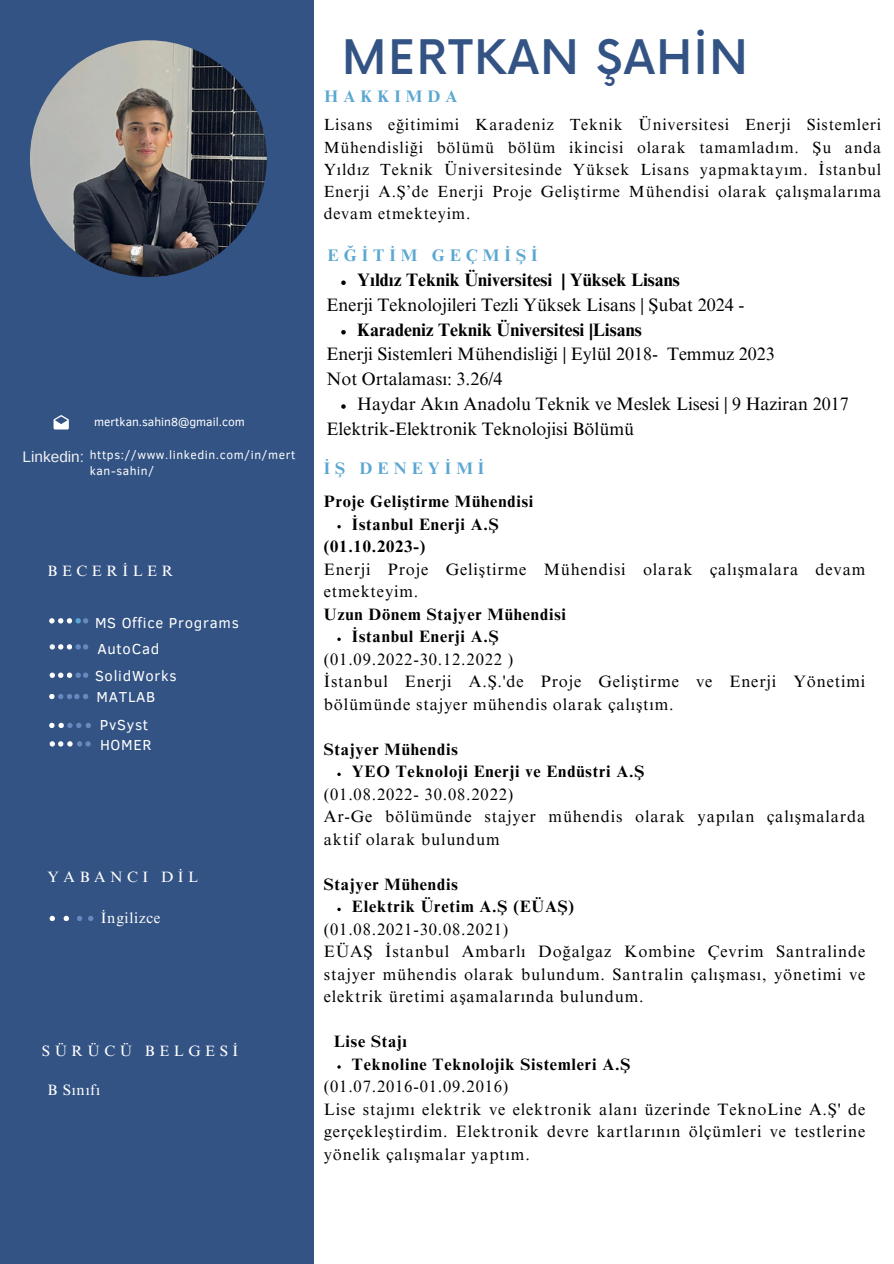
<style>
.page{position:relative;width:894px;height:1264px;background:#fff}
.page>*{position:absolute;margin:0;border:0;box-sizing:border-box;transform-origin:0 0}
.t1{font:500 46.35px "Now";letter-spacing:.035em;color:#335384}
.t2{font:18px/24.8px "Times NRMT Pro";color:#000}
.t3{font:700 18px "Times NRMT Pro";color:#000}
.t4{font:700 16.8px "Times NRMT Pro";letter-spacing:.3em;color:#5ba7d1}
.t5{font:700 16.65px "Times NRMT Pro";letter-spacing:.3em;color:#5ba7d1}
.t6{font:16.5px/22.5px "Times NRMT Pro";letter-spacing:.05em;color:#000}
.t7{font:700 16.5px "Times NRMT Pro";letter-spacing:.05em;color:#000}
.t8{font:16.2px/22.2px "Times NRMT Pro";letter-spacing:.05em;color:#000;text-align:justify}
.t9{font:15.3px "Arimo";color:#eff0f2}
.t10{font:15px "Times NRMT Pro";letter-spacing:.3em;color:#fff}
.t11{font:15px "Times NRMT Pro";letter-spacing:.05em;color:#fff}
.t12{font:14.85px "Clear Sans";letter-spacing:.05em;color:#fff}
.t13{font:12px/16px "Clear Sans";letter-spacing:.05em;color:#fff}
.t14{font:12px "Clear Sans";color:#fff}
.s1{font-weight:700}
</style>
<div class="page">
<div style="left:0;top:0;width:313px;height:1263px;background:#335384"></div>
<img style="left:30px;top:40px;width:237px;height:237px;border-radius:50%">
<svg style="left:53px;top:415px;width:16px;height:14px"></svg>
<svg style="left:50px;top:915px;width:5px;height:6px"></svg>
<svg style="left:64px;top:915px;width:5px;height:6px"></svg>
<svg style="left:77px;top:916px;width:5px;height:5px"></svg>
<svg style="left:88px;top:916px;width:5px;height:5px"></svg>
<svg style="left:50px;top:644px;width:38px;height:5px"></svg>
<svg style="left:50px;top:672px;width:38px;height:6px"></svg>
<svg style="left:49px;top:618px;width:39px;height:5px"></svg>
<svg style="left:49px;top:694px;width:39px;height:5px"></svg>
<svg style="left:49px;top:722px;width:42px;height:6px"></svg>
<svg style="left:50px;top:741px;width:41px;height:5px"></svg>
<svg style="left:341px;top:280px;width:4px;height:5px"></svg>
<svg style="left:341px;top:330px;width:4px;height:4px"></svg>
<svg style="left:341px;top:404px;width:4px;height:5px"></svg>
<h4 class="t14" style="left:94px;top:412px;width:152px">mertkan.sahin8@gmail.com</h4>
<p class="t9" style="left:23px;top:448px;width:63px">Linkedin:</p>
<h5 class="t13" style="left:90px;top:446px;width:207px">https://www.linkedin.com/in/mert kan-sahin/</h5>
<p class="t10" style="left:48px;top:565px;width:127px">BECERİLER</p>
<h1 class="t12" style="left:95px;top:612px;width:145px">MS Office Programs</h1>
<h2 class="t12" style="left:95px;top:665px;width:83px">SolidWorks</h2>
<h6 class="t12" style="left:97px;top:638px;width:63px">AutoCad</h6>
<h3 class="t12" style="left:96px;top:686px;width:60px">MATLAB</h3>
<p class="t12" style="left:100px;top:713px;width:50px">PvSyst</p>
<h4 class="t12" style="left:100px;top:733px;width:53px">HOMER</h4>
<p class="t10" style="left:48px;top:871px;width:152px">YABANCI DİL</p>
<h4 class="t11" style="left:101px;top:912px;width:61px">İngilizce</h4>
<p class="t10" style="left:42px;top:1045px;width:198px">SÜRÜCÜ BELGESİ</p>
<h4 class="t10" style="left:47px;top:1084px;width:54px">B Sınıfı</h4>
<p class="t1" style="left:342px;top:33px;width:407px">MERTKAN ŞAHİN</p>
<p class="t5" style="left:324px;top:90px;width:134px">HAKKIMDA</p>
<h4 class="t8" style="left:323px;top:116px;width:559px">Lisans eğitimimi Karadeniz Teknik Üniversitesi Enerji Sistemleri Mühendisliği bölümü bölüm ikincisi olarak tamamladım. Şu anda Yıldız Teknik Üniversitesinde Yüksek Lisans yapmaktayım. İstanbul Enerji A.Ş’de Enerji Proje Geliştirme Mühendisi olarak çalışmalarıma devam etmekteyim.</h4>
<p class="t4" style="left:327px;top:249px;width:211px">EĞİTİM GEÇMİŞİ</p>
<p class="t3" style="left:357px;top:273px;width:324px">Yıldız Teknik Üniversitesi | Yüksek Lisans</p>
<h4 class="t2" style="left:326px;top:294px;width:419px">Enerji Teknolojileri Tezli Yüksek Lisans | Şubat 2024 -</h4>
<h3 class="t3" style="left:357px;top:323px;width:286px">Karadeniz Teknik Üniversitesi |Lisans</h3>
<p class="t2" style="left:326px;top:344px;width:450px">Enerji Sistemleri Mühendisliği | Eylül 2018- Temmuz 2023<br>Not Ortalaması: 3.26/4</p>
<h4 class="t2" style="left:357px;top:393px;width:493px">Haydar Akın Anadolu Teknik ve Meslek Lisesi | 9 Haziran 2017</h4>
<h3 class="t2" style="left:326px;top:418px;width:309px">Elektrik-Elektronik Teknolojisi Bölümü</h3>
<p class="t5" style="left:324px;top:462px;width:162px">İŞ DENEYİMİ</p>
<p class="t7" style="left:324px;top:495px;width:210px">Proje Geliştirme Mühendisi</p>
<p class="t7" style="left:352px;top:517px;width:148px">İstanbul Enerji A.Ş</p>
<p class="t6" style="left:324px;top:537px;width:543px"><span class="s1">(01.10.2023-)<br></span>Enerji Proje Geliştirme Mühendisi olarak çalışmalara devam etmekteyim.<br><span class="s1">Uzun Dönem Stajyer Mühendisi</span></p>
<p class="t7" style="left:352px;top:630px;width:148px">İstanbul Enerji A.Ş</p>
<p class="t6" style="left:324px;top:649px;width:543px">(01.09.2022-30.12.2022 )<br>İstanbul Enerji A.Ş.'de Proje Geliştirme ve Enerji Yönetimi bölümünde stajyer mühendis olarak çalıştım.</p>
<p class="t7" style="left:324px;top:742px;width:135px">Stajyer Mühendis</p>
<h6 class="t7" style="left:352px;top:765px;width:294px">YEO Teknoloji Enerji ve Endüstri A.Ş</h6>
<p class="t6" style="left:324px;top:784px;width:543px">(01.08.2022- 30.08.2022)<br>Ar-Ge bölümünde stajyer mühendis olarak yapılan çalışmalarda aktif olarak bulundum</p>
<h6 class="t7" style="left:324px;top:877px;width:135px">Stajyer Mühendis</h6>
<h6 class="t7" style="left:352px;top:900px;width:223px">Elektrik Üretim A.Ş (EÜAŞ)</h6>
<h6 class="t6" style="left:324px;top:919px;width:543px">(01.08.2021-30.08.2021)<br>EÜAŞ İstanbul Ambarlı Doğalgaz Kombine Çevrim Santralinde stajyer mühendis olarak bulundum. Santralin çalışması, yönetimi ve elektrik üretimi aşamalarında bulundum.</h6>
<h5 class="t7" style="left:333px;top:1035px;width:75px">Lise Stajı</h5>
<h6 class="t7" style="left:352px;top:1057px;width:280px">Teknoline Teknolojik Sistemleri A.Ş</h6>
<h5 class="t6" style="left:324px;top:1077px;width:543px">(01.07.2016-01.09.2016)<br>Lise stajımı elektrik ve elektronik alanı üzerinde TeknoLine A.Ş' de gerçekleştirdim. Elektronik devre kartlarının ölçümleri ve testlerine yönelik çalışmalar yaptım.</h5>
</div>
